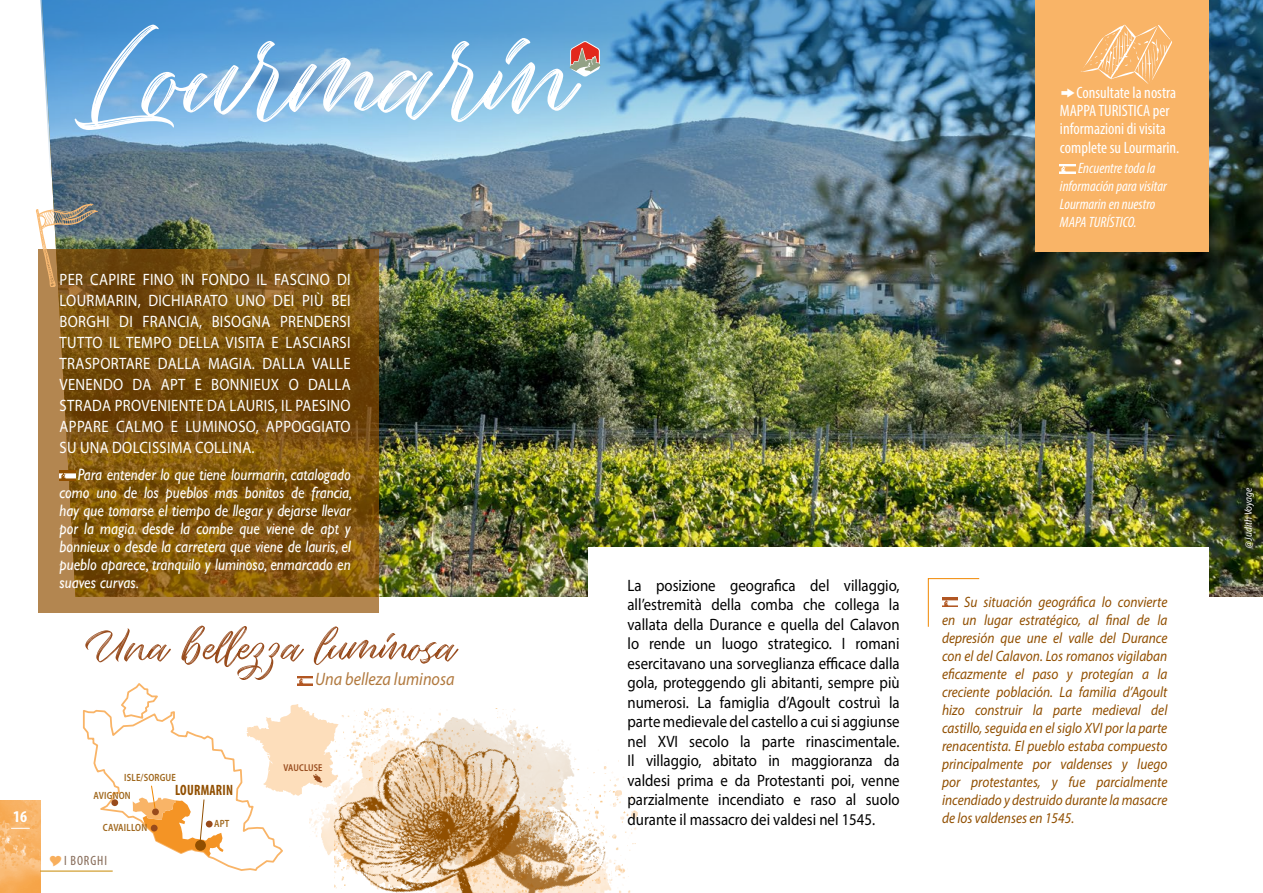
<style>
.page{position:relative;width:1263px;height:893px;background:#fff}
.page>*{position:absolute;margin:0;border:0;box-sizing:border-box;transform-origin:0 0}
.t1{font:italic 18px "Myriad Pro";color:#b1793e;scale:.9 1}
.t2{font:16.5px/19.5px "Myriad Pro";color:#000;text-align:justify;scale:.9 1}
.t3{font:16.5px/21px "Myriad Pro";letter-spacing:.02em;color:#fff;text-align:justify;scale:.89 1}
.t4{font:italic 16.5px/18px "Gill Sans";color:#fff;text-align:justify;scale:.9 1}
.t5{font:condensed 16.5px/18px "Myriad Pro";color:#fff}
.t6{font:700 condensed 16.5px "Myriad Pro";color:#fff}
.t7{font:italic 15px/18px "Myriad Pro";color:#914f00;text-align:justify;scale:.89 1}
.t8{font:italic condensed 15px/18px "Myriad Pro";color:#fff}
.t9{font:700 condensed 15px "Myriad Pro";letter-spacing:.02em;color:#914f00;scale:.9 1}
.t10{font:condensed 13.5px "Myriad Pro";letter-spacing:.07em;color:#856956}
.t11{font:600 semi-condensed 10.5px/17.4px "Myriad Pro";letter-spacing:.02em;color:#a0681e;scale:.9 1}
.t12{font:italic 10.5px "Myriad Pro";color:#fff;scale:.9 1}
.t13{font:600 semi-condensed 10.05px "Myriad Pro";letter-spacing:.02em;color:#984b1c;scale:.9 1}
.s1{font-family:"Zeal";font-stretch:normal}
</style>
<div class="page">
<img style="left:0;top:801px;width:40px;height:92px">
<svg style="left:11px;top:828px;width:19px;height:1px"></svg>
<img style="left:579px;top:767px;width:48px;height:126px">
<img style="left:334px;top:708px;width:245px;height:185px">
<img style="left:378px;top:289px;width:885px;height:308px">
<img style="left:40px;top:0;width:1223px;height:289px">
<div style="left:589px;top:548px;width:620px;height:98px;background:#fff"></div>
<svg style="left:75px;top:25px;width:508px;height:105px;background:#8bbde3"></svg>
<svg style="left:569px;top:39px;width:32px;height:39px"></svg>
<svg style="left:38px;top:249px;width:340px;height:363px;background:#825715"></svg>
<img style="left:59px;top:471px;width:16px;height:9px">
<svg style="left:36px;top:204px;width:62px;height:83px;background:#948363"></svg>
<svg style="left:82px;top:626px;width:377px;height:252px"></svg>
<svg style="left:927px;top:578px;width:53px;height:49px"></svg>
<hr style="left:40px;top:871px;width:73px;height:1px;background:#c78800">
<div style="left:1036px;top:0;width:173px;height:252px;background:#f9b467"></div>
<img style="left:1060px;top:164px;width:15px;height:9px">
<svg style="left:1081px;top:25px;width:91px;height:59px"></svg>
<p class="t3" style="left:60px;top:268px;width:328px">PER CAPIRE FINO IN FONDO IL FASCINO DI LOURMARIN, DICHIARATO UNO DEI PIÙ BEI BORGHI DI FRANCIA, BISOGNA PRENDERSI TUTTO IL TEMPO DELLA VISITA E LASCIARSI TRASPORTARE DALLA MAGIA. DALLA VALLE VENENDO DA APT E BONNIEUX O DALLA STRADA PROVENIENTE DA LAURIS, IL PAESINO APPARE CALMO E LUMINOSO, APPOGGIATO SU UNA DOLCISSIMA COLLINA.</p>
<p class="t4" style="left:59px;top:465px;width:327px;text-indent:18px">Para entender lo que tiene lourmarin, catalogado como uno de los pueblos mas bonitos de francia, hay que tomarse el tiempo de llegar y dejarse llevar por la magia. desde la combe que viene de apt y bonnieux o desde la carretera que viene de lauris, el pueblo aparece, tranquilo y luminoso, enmarcado en suaves curvas.</p>
<p class="t6" style="left:13px;top:806px;width:16px">16</p>
<p class="t11" style="left:94px;top:769px;width:93px;text-indent:31px">ISLE/SORGUE<br>AVIGNON</p>
<p class="t9" style="left:175px;top:781px;width:66px">LOURMARIN</p>
<p class="t11" style="left:103px;top:819px;width:51px">CAVAILLON</p>
<p class="t10" style="left:64px;top:852px;width:45px">I BORGHI</p>
<p class="t11" style="left:214px;top:815px;width:19px">APT</p>
<p class="t1" style="left:315px;top:668px;width:157px">Una belleza luminosa</p>
<p class="t13" style="left:284px;top:762px;width:45px">VAUCLUSE</p>
<p class="t5" style="left:1060px;top:84px;width:121px"><span class="s1">k</span>Consultate la nostra<br>MAPPA TURISTICA per informazioni di visita complete su Lourmarin.</p>
<p class="t8" style="left:1060px;top:159px;width:108px;text-indent:18px">Encuentre toda la información para visitar<br>Lourmarin en nuestro<br>MAPA TURÍSTICO.</p>
<p class="t2" style="left:627px;top:575px;width:304px">La posizione geografica del villaggio, all’estremità della comba che collega la vallata della Durance e quella del Calavon lo rende un luogo strategico. I romani esercitavano una sorveglianza efficace dalla gola, proteggendo gli abitanti, sempre più numerosi. La famiglia d’Agoult costruì la parte medievale del castello a cui si aggiunse nel XVI secolo la parte rinascimentale.<br>Il villaggio, abitato in maggioranza da valdesi prima e da Protestanti poi, venne parzialmente incendiato e raso al suolo durante il massacro dei valdesi nel 1545.</p>
<p class="t7" style="left:942px;top:593px;width:255px;text-indent:22px">Su situación geográfica lo convierte en un lugar estratégico, al final de la depresión que une el valle del Durance con el del Calavon. Los romanos vigilaban eficazmente el paso y protegían a la creciente población. La familia d’Agoult hizo construir la parte medieval del castillo, seguida en el siglo XVI por la parte renacentista. El pueblo estaba compuesto principalmente por valdenses y luego por protestantes, y fue parcialmente incendiado y destruido durante la masacre de los valdenses en 1545.</p>
<p class="t12" style="left:1242px;top:548px;width:68px;rotate:-90deg">@Judith Voyage</p>
</div>
